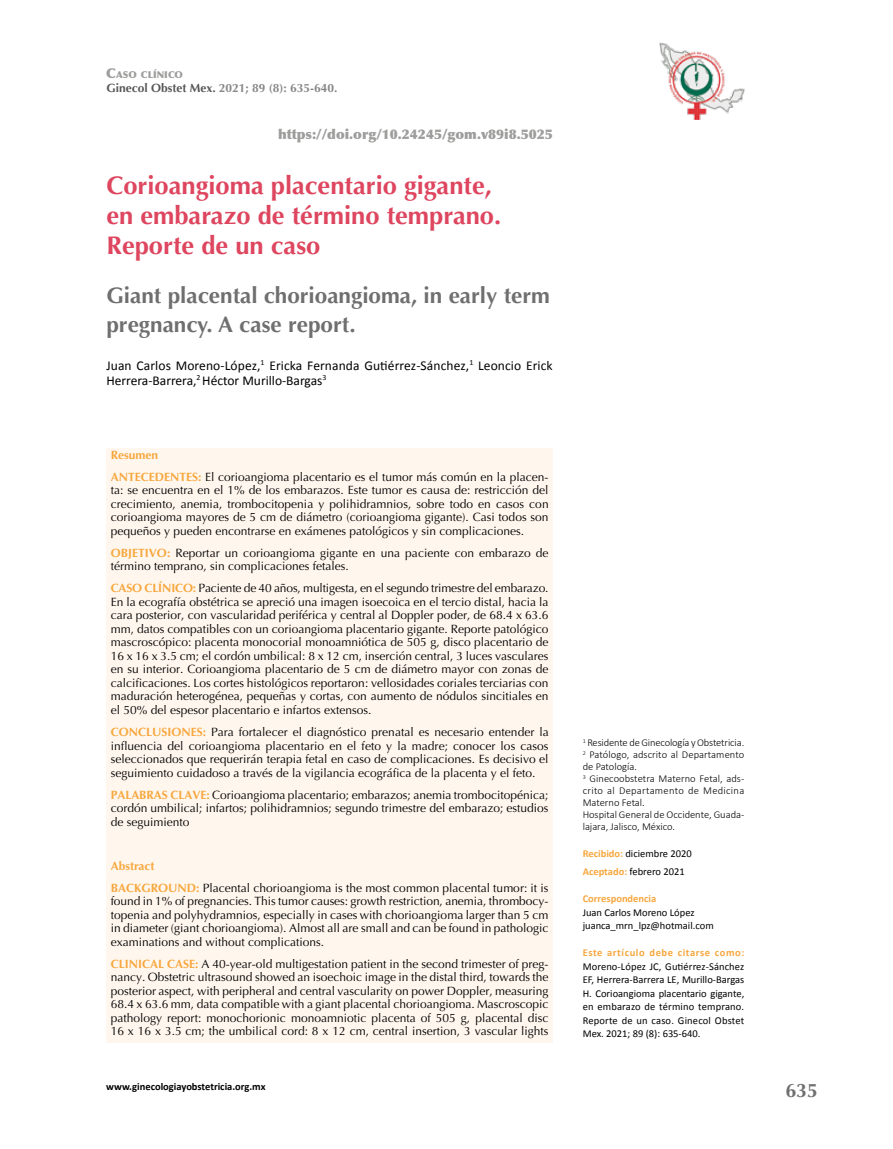
<style>
.page{position:relative;width:893px;height:1149px;background:#fff}
.page>*{position:absolute;margin:0;border:0;box-sizing:border-box;transform-origin:0 0}
.t1{font:700 25.5px/30px "Optima";color:#de465f}
.t2{font:700 22.5px/28.5px "Optima";color:#706f6f}
.t3{font:700 19.5px "Optima";color:#706f6f}
.t4{font:13.5px/15px "Calibri";letter-spacing:.01em;color:#000}
.t5{font:900 13.5px "Optima";color:#9d9d9c}
.t6{font:12px/13.5px "Optima";color:#000;text-align:justify}
.t7{font:700 12px "Optima";color:#878787}
.t8{font:10.5px/13.5px "Calibri";color:#000}
.t9{font:300 10.5px/12px "Calibri";color:#000}
.t10{font:700 10.5px "Calibri";color:#000}
.t11{font:700 10.5px "Calibri";letter-spacing:.05em;color:#f7a73e}
.t12{font:700 10.5px "Calibri";color:#f7a73e}
.t13{font:900 9.45px "Optima";color:#9d9d9c}
.s1{font-size:13.5px}
.s2{color:#575756}
.s3{font-weight:700;color:#f7a73e}
</style>
<div class="page">
<img style="left:659px;top:43px;width:85px;height:76px">
<div style="left:106px;top:447px;width:447px;height:595px;background:#fff7ee"></div>
<p class="t13" style="left:106px;top:69px;width:78px"><span class="s1">C</span>ASO CLÍNICO</p>
<p class="t7" style="left:106px;top:81px;width:233px"><span class="s2">Ginecol Obstet Mex.</span> 2021; 89 (8): 635-640.</p>
<p class="t5" style="left:278px;top:126px;width:276px">https://doi.org/10.24245/gom.v89i8.5025</p>
<h1 class="t1" style="left:106px;top:170px;width:396px">Corioangioma placentario gigante, en embarazo de término temprano.<br>Reporte de un caso</h1>
<h2 class="t2" style="left:106px;top:281px;width:445px">Giant placental chorioangioma, in early term pregnancy. A case report.</h2>
<p class="t4" style="left:106px;top:357px;width:448px">Juan Carlos Moreno-López,<sup>1</sup> Ericka Fernanda Gutiérrez-Sánchez,<sup>1</sup> Leoncio Erick<br>Herrera-Barrera,<sup>2</sup> Héctor Murillo-Bargas<sup>3</sup></p>
<p class="t6" style="left:111px;top:443px;width:439px;line-height:22px"><span class="s3">Resumen<br>ANTECEDENTES:</span> El corioangioma placentario es el tumor más común en la placen-</p>
<p class="t6" style="left:111px;top:483px;width:439px">ta: se encuentra en el 1% de los embarazos. Este tumor es causa de: restricción del crecimiento, anemia, trombocitopenia y polihidramnios, sobre todo en casos con corioangioma mayores de 5 cm de diámetro (corioangioma gigante). Casi todos son pequeños y pueden encontrarse en exámenes patológicos y sin complicaciones.</p>
<p class="t6" style="left:111px;top:546px;width:439px"><span class="s3">OBJETIVO:</span> Reportar un corioangioma gigante en una paciente con embarazo de término temprano, sin complicaciones fetales.</p>
<p class="t6" style="left:111px;top:581px;width:439px"><span class="s3">CASO CLÍNICO:</span> Paciente de 40 años, multigesta, en el segundo trimestre del embarazo.<br>En la ecografía obstétrica se apreció una imagen isoecoica en el tercio distal, hacia la cara posterior, con vascularidad periférica y central al Doppler poder, de 68.4 x 63.6 mm, datos compatibles con un corioangioma placentario gigante. Reporte patológico mascroscópico: placenta monocorial monoamniótica de 505 g, disco placentario de 16 x 16 x 3.5 cm; el cordón umbilical: 8 x 12 cm, inserción central, 3 luces vasculares en su interior. Corioangioma placentario de 5 cm de diámetro mayor con zonas de calcificaciones. Los cortes histológicos reportaron: vellosidades coriales terciarias con maduración heterogénea, pequeñas y cortas, con aumento de nódulos sincitiales en el 50% del espesor placentario e infartos extensos.</p>
<p class="t6" style="left:111px;top:725px;width:440px"><span class="s3">CONCLUSIONES:</span> Para fortalecer el diagnóstico prenatal es necesario entender la influencia del corioangioma placentario en el feto y la madre; conocer los casos seleccionados que requerirán terapia fetal en caso de complicaciones. Es decisivo el seguimiento cuidadoso a través de la vigilancia ecográfica de la placenta y el feto.</p>
<p class="t6" style="left:111px;top:787px;width:439px"><span class="s3">PALABRAS CLAVE:</span> Corioangioma placentario; embarazos; anemia trombocitopénica; cordón umbilical; infartos; polihidramnios; segundo trimestre del embarazo; estudios de seguimiento</p>
<p class="t6" style="left:111px;top:854px;width:439px;line-height:22px"><span class="s3">Abstract<br>BACKGROUND:</span> Placental chorioangioma is the most common placental tumor: it is</p>
<p class="t6" style="left:111px;top:894px;width:439px">found in 1% of pregnancies. This tumor causes: growth restriction, anemia, thrombocy&shy;topenia and polyhydramnios, especially in cases with chorioangioma larger than 5 cm in diameter (giant chorioangioma). Almost all are small and can be found in pathologic examinations and without complications.</p>
<p class="t6" style="left:111px;top:956px;width:439px"><span class="s3">CLINICAL CASE:</span> A 40-year-old multigestation patient in the second trimester of preg&shy;nancy. Obstetric ultrasound showed an isoechoic image in the distal third, towards the posterior aspect, with peripheral and central vascularity on power Doppler, measuring 68.4 x 63.6 mm, data compatible with a giant placental chorioangioma. Mascroscopic pathology report: monochorionic monoamniotic placenta of 505 g, placental disc 16 x 16 x 3.5 cm; the umbilical cord: 8 x 12 cm, central insertion, 3 vascular lights</p>
<p class="t10" style="left:106px;top:1079px;width:161px">www.ginecologiayobstetricia.org.mx</p>
<p class="t9" style="left:583px;top:736px;width:163px"><sup>1</sup> Residente de Ginecología y Obstetricia.<br><sup>2</sup> Patólogo, adscrito al Departamento de Patología.<br><sup>3</sup> Ginecoobstetra Materno Fetal, ads&shy;crito al Departamento de Medicina<br>Materno Fetal.<br>Hospital General de Occidente, Guada&shy;lajara, Jalisco, México.</p>
<p class="t8" style="left:583px;top:843px;width:111px;line-height:18px"><span class="s3">Recibido:</span> diciembre 2020<br><span class="s3">Aceptado:</span> febrero 2021</p>
<p class="t12" style="left:583px;top:891px;width:75px">Correspondencia</p>
<p class="t8" style="left:583px;top:904px;width:133px">Juan Carlos Moreno López juanca_mrn_lpz@hotmail.com</p>
<p class="t11" style="left:583px;top:945px;width:163px">Este artículo debe citarse como:</p>
<p class="t8" style="left:583px;top:958px;width:163px;text-align:justify">Moreno-López JC, Gutiérrez-Sánchez EF, Herrera-Barrera LE, Murillo-Bargas H. Corioangioma placentario gigante, en embarazo de término temprano.<br>Reporte de un caso. Ginecol Obstet Mex. 2021; 89 (8): 635-640.</p>
<h3 class="t3" style="left:785px;top:1079px;width:34px">635</h3>
</div>
